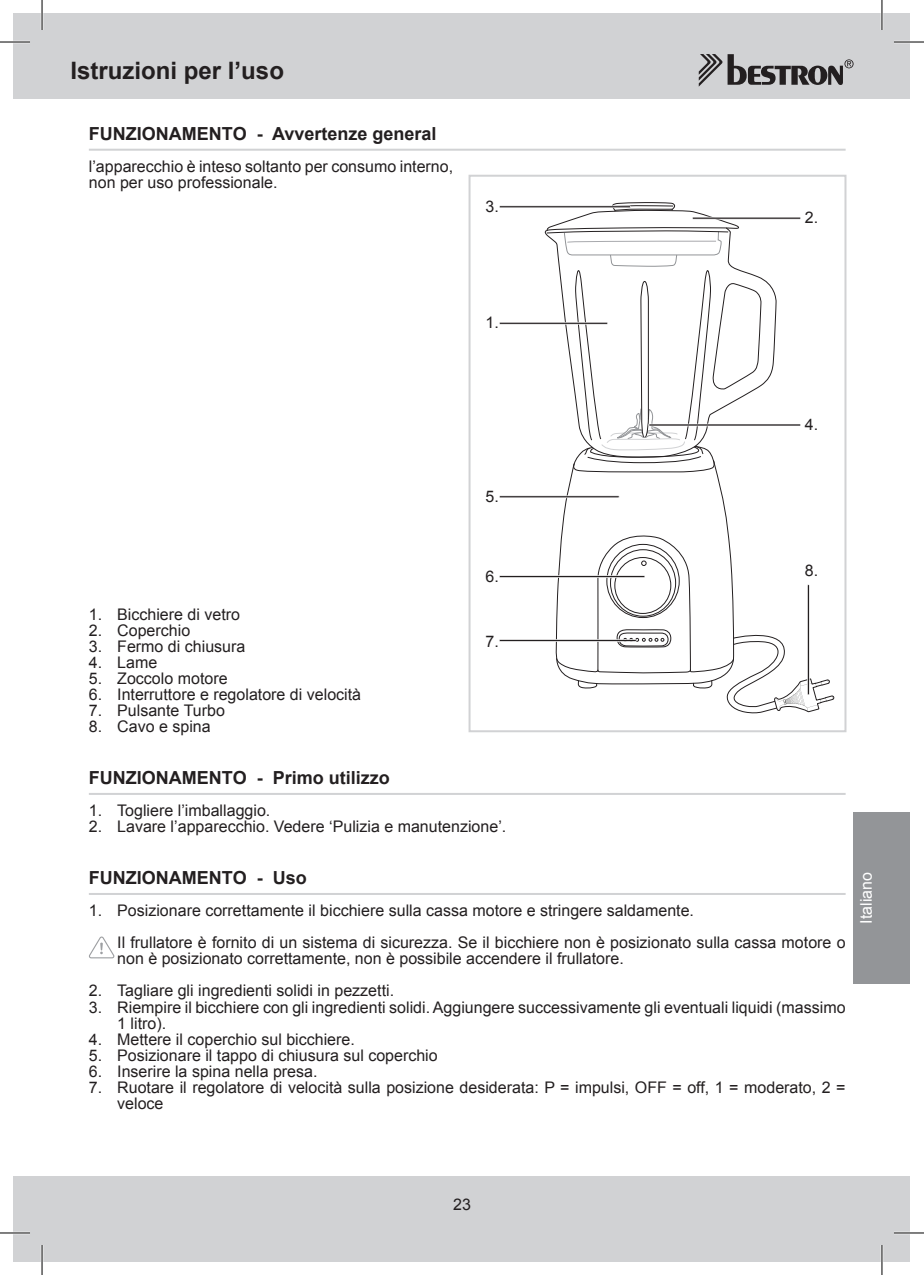
<style>
.page{position:relative;width:924px;height:1275px;background:#fff}
.page>*{position:absolute;margin:0;border:0;box-sizing:border-box;transform-origin:0 0}
.t1{font:700 24px "Arial";color:#231f20}
.t2{font:700 18px "Arial";color:#231f20}
.t3{font:16px/16px "Arial";color:#231f20}
.t4{font:16px "Arial";color:#fff}
</style>
<div class="page">
<div style="left:14px;top:14px;width:895px;height:85px;background:#d1d2d4"></div>
<div style="left:14px;top:1176px;width:895px;height:85px;background:#d1d2d4"></div>
<svg style="left:698px;top:54px;width:155px;height:33px"></svg>
<div style="left:853px;top:812px;width:56px;height:171px;background:#939598"></div>
<hr style="left:89px;top:149px;width:756px;height:2px;background:#d1d2d4">
<hr style="left:89px;top:793px;width:756px;height:2px;background:#d1d2d4">
<hr style="left:89px;top:893px;width:756px;height:2px;background:#d1d2d4">
<svg style="left:89px;top:936px;width:25px;height:22px"></svg>
<svg style="left:546px;top:202px;width:288px;height:512px"></svg>
<hr style="left:806px;top:584px;width:3px;height:111px;background:#fff">
<hr style="left:498px;top:322px;width:110px;height:2px;background:#fff">
<hr style="left:691px;top:217px;width:109px;height:2px;background:#fff">
<hr style="left:498px;top:575px;width:147px;height:3px;background:#fff">
<hr style="left:498px;top:639px;width:138px;height:3px;background:#fff">
<hr style="left:498px;top:495px;width:121px;height:3px;background:#fff">
<hr style="left:498px;top:205px;width:132px;height:3px;background:#fff">
<hr style="left:648px;top:424px;width:152px;height:2px;background:#fff">
<div style="left:468px;top:175px;width:378px;height:557px;border:2px solid #d1d2d4"></div>
<hr style="left:0;top:41px;width:30px;height:2px;background:#fff">
<hr style="left:893px;top:41px;width:30px;height:2px;background:#fff">
<hr style="left:0;top:1231px;width:30px;height:3px;background:#fff">
<hr style="left:893px;top:1231px;width:30px;height:3px;background:#fff">
<hr style="left:41px;top:0;width:2px;height:30px;background:#fff">
<hr style="left:41px;top:1245px;width:2px;height:30px;background:#fff">
<hr style="left:880px;top:0;width:2px;height:30px;background:#fff">
<hr style="left:880px;top:1245px;width:2px;height:30px;background:#fff">
<hr style="left:0;top:42px;width:30px;height:1px;background:#000">
<hr style="left:893px;top:42px;width:30px;height:1px;background:#000">
<hr style="left:0;top:1232px;width:30px;height:1px;background:#000">
<hr style="left:893px;top:1232px;width:30px;height:1px;background:#000">
<hr style="left:42px;top:0;width:1px;height:30px;background:#000">
<hr style="left:42px;top:1245px;width:1px;height:30px;background:#000">
<hr style="left:881px;top:0;width:1px;height:30px;background:#000">
<hr style="left:881px;top:1245px;width:1px;height:30px;background:#000">
<h1 class="t1" style="left:70px;top:62px;width:215px">istruzioni per l’uso</h1>
<p class="t2" style="left:89px;top:127px;width:349px">fUnZionAMento - Avvertenze general</p>
<p class="t3" style="left:89px;top:159px;width:366px">l’apparecchio è inteso soltanto per consumo interno, non per uso professionale.</p>
<p class="t3" style="left:485px;top:198px;width:15px">3.</p>
<p class="t3" style="left:804px;top:210px;width:15px">2.</p>
<p class="t3" style="left:485px;top:315px;width:15px">1.</p>
<p class="t3" style="left:485px;top:488px;width:15px">5.</p>
<p class="t3" style="left:804px;top:416px;width:15px">4.</p>
<p class="t3" style="left:485px;top:569px;width:15px">6.</p>
<p class="t3" style="left:804px;top:562px;width:15px">8.</p>
<p class="t3" style="left:89px;top:607px;width:153px">1. Bicchiere di vetro</p>
<p class="t3" style="left:89px;top:623px;width:103px">2. Coperchio</p>
<p class="t3" style="left:89px;top:639px;width:158px">3. Fermo di chiusura</p>
<p class="t3" style="left:89px;top:655px;width:70px">4. Lame</p>
<p class="t3" style="left:89px;top:671px;width:140px">5. Zoccolo motore</p>
<p class="t3" style="left:89px;top:687px;width:274px">6. Interruttore e regolatore di velocità</p>
<p class="t3" style="left:89px;top:703px;width:137px">7. Pulsante Turbo</p>
<p class="t3" style="left:89px;top:719px;width:123px">8. Cavo e spina</p>
<p class="t2" style="left:89px;top:771px;width:302px">fUnZionAMento - primo utilizzo</p>
<p class="t3" style="left:89px;top:803px;width:183px">1. Togliere l’imballaggio.</p>
<p class="t3" style="left:89px;top:819px;width:419px">2. Lavare l’apparecchio. Vedere ‘Pulizia e manutenzione’.</p>
<p class="t2" style="left:89px;top:871px;width:219px">fUnZionAMento - Uso</p>
<p class="t3" style="left:117px;top:895px;width:729px;line-height:32px;text-indent:-28px">1. Posizionare correttamente il bicchiere sulla cassa motore e stringere saldamente.<br>Il frullatore è fornito di un sistema di sicurezza. Se il bicchiere non è posizionato sulla cassa motore o</p>
<p class="t3" style="left:117px;top:951px;width:508px">non è posizionato correttamente, non è possibile accendere il frullatore.</p>
<p class="t3" style="left:89px;top:983px;width:306px">2. Tagliare gli ingredienti solidi in pezzetti.</p>
<p class="t3" style="left:117px;top:999px;width:729px;text-indent:-28px">3. Riempire il bicchiere con gli ingredienti solidi. Aggiungere successivamente gli eventuali liquidi (massimo<br>1 litro).</p>
<p class="t3" style="left:89px;top:1031px;width:267px">4. Mettere il coperchio sul bicchiere.</p>
<p class="t3" style="left:89px;top:1047px;width:350px">5. Posizionare il tappo di chiusura sul coperchio</p>
<p class="t3" style="left:89px;top:1063px;width:230px">6. Inserire la spina nella presa.</p>
<p class="t3" style="left:117px;top:1079px;width:729px;text-indent:-28px">7. Ruotare il regolatore di velocità sulla posizione desiderata: P = impulsi, OFF = off, 1 = moderato, 2 = veloce</p>
<p class="t3" style="left:485px;top:633px;width:15px">7.</p>
<p class="t4" style="left:855px;top:924px;width:53px;rotate:-90deg">Italiano</p>
<p class="t3" style="left:453px;top:1197px;width:19px">23</p>
</div>
